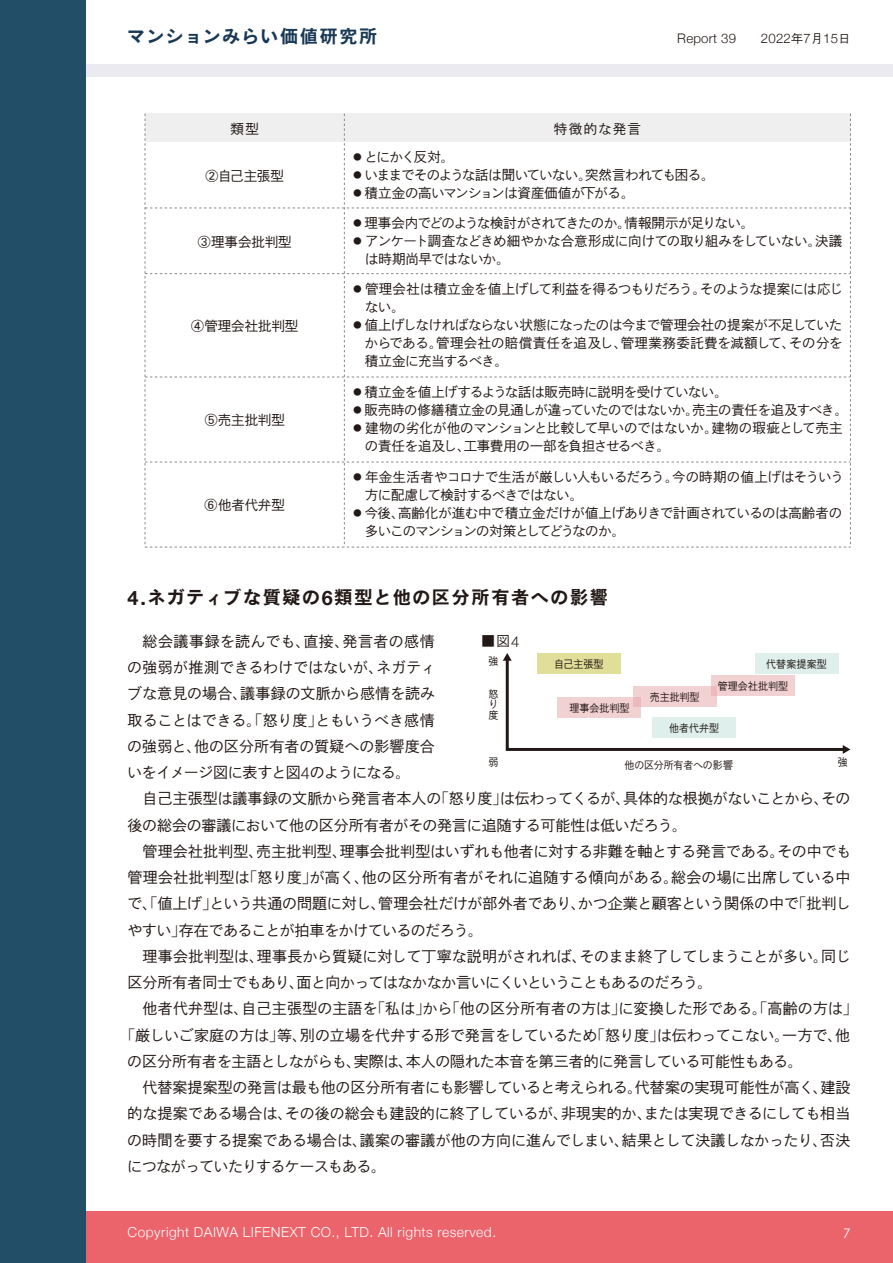
<style>
.page{position:relative;width:893px;height:1263px;background:#fff}
.page>*{position:absolute;margin:0;border:0;box-sizing:border-box;transform-origin:0 0}
.t1{font:18px "Iwa O Go Std Eb";letter-spacing:.09em;color:#221815}
.t2{font:18px "Iwa O Go Std Eb";letter-spacing:.07em;color:#183956}
.t3{font:500 15px/26.2px "Iwa O Go Std";letter-spacing:-.015em;color:#221815;text-align:justify}
.t4{font:500 15px "Iwa O Go Std";letter-spacing:-.04em;color:#221815}
.t5{font:300 13.8px "Helvetica Neue";letter-spacing:.035em;color:#fff}
.t6{font:500 13.5px/18px "Iwa O Go Std";letter-spacing:-.025em;color:#221815}
.t7{font:500 13.5px/18px "Iwa O Go Std";letter-spacing:-.045em;color:#221815}
.t8{font:500 13.5px "Iwa O Go Std";letter-spacing:-.05em;color:#221815}
.t9{font:500 13.5px "Iwa O Go Std";letter-spacing:-.06em;color:#221815}
.t10{font:500 13.5px "Iwa O Go Std";letter-spacing:-.005em;color:#221815}
.t11{font:500 13.5px "Iwa O Go Std";color:#221815}
.t12{font:300 13.2px "Helvetica Neue";letter-spacing:.02em;color:#221815}
.t13{font:13.2px "Century Gothic";color:#fff}
.t14{font:500 10.5px/10.5px "Iwa O Go Std";letter-spacing:.005em;color:#221815;text-align:justify;scale:.95 1}
.t15{font:500 10.5px "Iwa O Go Std";letter-spacing:-.015em;color:#221815;scale:.95 1}
.s1{font-family:"Iwa O Go Std";font-weight:500;font-size:12px}
.s2{font-family:"Helvetica Neue";font-weight:700;font-size:19.8px}
.s3{font-family:"Helvetica Neue";font-weight:300;font-size:16.5px}
.s4{font-family:"Helvetica Neue";font-weight:300;font-size:14.85px}
</style>
<div class="page">
<div style="left:0;top:1212px;width:893px;height:51px;background:#eb636b"></div>
<div style="left:0;top:64px;width:893px;height:13px;background:#ebeaf1"></div>
<div style="left:0;top:0;width:85px;height:1263px;background:#224e67"></div>
<hr style="left:892px;top:0;width:1px;height:1263px;background:#224e67">
<svg style="left:145px;top:114px;width:706px;height:434px"></svg>
<svg style="left:503px;top:653px;width:347px;height:101px"></svg>
<div style="left:537px;top:653px;width:84px;height:20px;background:#e0de99"></div>
<div style="left:754px;top:653px;width:84px;height:20px;background:#deefec"></div>
<div style="left:652px;top:717px;width:84px;height:20px;background:#deefec"></div>
<div style="left:633px;top:686px;width:84px;height:21px;background:#f2d1d3"></div>
<div style="left:711px;top:675px;width:84px;height:20px;background:#f2d1d3"></div>
<div style="left:557px;top:697px;width:84px;height:21px;background:#f2d1d3"></div>
<p class="t2" style="left:127px;top:24px;width:252px">マンションみらい価値研究所</p>
<p class="t12" style="left:677px;top:30px;width:175px">Report 39<span class="s1">　　</span>2022<span class="s1">年</span>7<span class="s1">月</span>15<span class="s1">日</span></p>
<p class="t6" style="left:230px;top:119px;width:30px">類型</p>
<p class="t6" style="left:554px;top:119px;width:89px">特徴的な発言</p>
<p class="t6" style="left:354px;top:148px;width:102px"><sup>●</sup> とにかく反対。</p>
<p class="t9" style="left:354px;top:166px;width:363px"><sup>●</sup> いままでそのような話は聞いていない。突然言われても困る。</p>
<p class="t6" style="left:354px;top:184px;width:282px"><sup>●</sup> 積立金の高いマンションは資産価値が下がる。</p>
<p class="t6" style="left:205px;top:167px;width:80px">②自己主張型</p>
<p class="t11" style="left:198px;top:233px;width:96px">③理事会批判型</p>
<p class="t10" style="left:191px;top:317px;width:109px">④管理会社批判型</p>
<p class="t6" style="left:204px;top:410px;width:82px">⑤売主批判型</p>
<p class="t6" style="left:204px;top:495px;width:82px">⑥他者代弁型</p>
<p class="t8" style="left:354px;top:214px;width:402px"><sup>●</sup> 理事会内でどのような検討がされてきたのか。情報開示が足りない。</p>
<p class="t6" style="left:365px;top:232px;width:479px;text-indent:-11px"><sup>●</sup> アンケート調査などきめ細やかな合意形成に向けての取り組みをしていない。決議は時期尚早ではないか。</p>
<p class="t6" style="left:365px;top:279px;width:480px;text-indent:-11px"><sup>●</sup> 管理会社は積立金を値上げして利益を得るつもりだろう。そのような提案には応じない。</p>
<p class="t6" style="left:365px;top:315px;width:479px;text-align:justify;text-indent:-11px"><sup>●</sup> 値上げしなければならない状態になったのは今まで管理会社の提案が不足していたからである。管理会社の賠償責任を追及し、管理業務委託費を減額して、その分を積立金に充当するべき。</p>
<p class="t6" style="left:354px;top:383px;width:376px"><sup>●</sup> 積立金を値上げするような話は販売時に説明を受けていない。</p>
<p class="t6" style="left:354px;top:401px;width:496px"><sup>●</sup> 販売時の修繕積立金の見通しが違っていたのではないか。売主の責任を追及すべき。</p>
<p class="t6" style="left:365px;top:419px;width:479px;text-indent:-11px"><sup>●</sup> 建物の劣化が他のマンションと比較して早いのではないか。建物の瑕疵として売主の責任を追及し、工事費用の一部を負担させるべき。</p>
<p class="t6" style="left:365px;top:468px;width:480px;text-indent:-11px"><sup>●</sup> 年金生活者やコロナで生活が厳しい人もいるだろう。今の時期の値上げはそういう方に配慮して検討するべきではない。</p>
<p class="t7" style="left:365px;top:504px;width:479px;text-indent:-11px"><sup>●</sup> 今後、高齢化が進む中で積立金だけが値上げありきで計画されているのは高齢者の多いこのマンションの対策としてどうなのか。</p>
<p class="t1" style="left:128px;top:585px;width:482px"><span class="s2">4.</span>ネガティブな質疑の<span class="s2">6</span>類型と他の区分所有者への影響</p>
<p class="t3" style="left:127px;top:627px;width:310px;text-indent:15px">総会議事録を読んでも、直接、発言者の感情の強弱が推測できるわけではないが、ネガティブな意見の場合、議事録の文脈から感情を読み取ることはできる。「怒り度」ともいうべき感情の強弱と、他の区分所有者の質疑への影響度合いをイメージ図に表すと図<span class="s3">4</span>のようになる。</p>
<p class="t3" style="left:128px;top:785px;width:724px;text-indent:15px">自己主張型は議事録の文脈から発言者本人の「怒り度」は伝わってくるが、具体的な根拠がないことから、その後の総会の審議において他の区分所有者がその発言に追随する可能性は低いだろう。</p>
<p class="t3" style="left:127px;top:837px;width:725px;text-indent:15px">管理会社批判型、売主批判型、理事会批判型はいずれも他者に対する非難を軸とする発言である。その中でも管理会社批判型は「怒り度」が高く、他の区分所有者がそれに追随する傾向がある。総会の場に出席している中で、「値上げ」という共通の問題に対し、管理会社だけが部外者であり、かつ企業と顧客という関係の中で「批判しやすい」存在であることが拍車をかけているのだろう。</p>
<p class="t3" style="left:128px;top:942px;width:725px;text-indent:15px">理事会批判型は、理事長から質疑に対して丁寧な説明がされれば、そのまま終了してしまうことが多い。同じ区分所有者同士でもあり、面と向かってはなかなか言いにくいということもあるのだろう。</p>
<p class="t3" style="left:143px;top:995px;width:717px">他者代弁型は、自己主張型の主語を「私は」から「他の区分所有者の方は」に変換した形である。「高齢の方は」</p>
<p class="t3" style="left:120px;top:1021px;width:732px">「厳しいご家庭の方は」等、別の立場を代弁する形で発言をしているため「怒り度」は伝わってこない。一方で、他</p>
<p class="t3" style="left:127px;top:1047px;width:677px">の区分所有者を主語としながらも、実際は、本人の隠れた本音を第三者的に発言している可能性もある。</p>
<p class="t3" style="left:143px;top:1074px;width:709px">代替案提案型の発言は最も他の区分所有者にも影響していると考えられる。代替案の実現可能性が高く、建設</p>
<p class="t3" style="left:128px;top:1100px;width:724px">的な提案である場合は、その後の総会も建設的に終了しているが、非現実的か、または実現できるにしても相当</p>
<p class="t3" style="left:127px;top:1126px;width:725px">の時間を要する提案である場合は、議案の審議が他の方向に進んでしまい、結果として決議しなかったり、否決</p>
<p class="t4" style="left:127px;top:1156px;width:260px">につながっていたりするケースもある。</p>
<p class="t6" style="left:481px;top:632px;width:39px">■図<span class="s4">4</span></p>
<p class="t14" style="left:488px;top:655px;width:12px">強</p>
<p class="t14" style="left:554px;top:658px;width:53px">自己主張型</p>
<p class="t14" style="left:766px;top:658px;width:66px">代替案提案型</p>
<p class="t14" style="left:718px;top:680px;width:75px">管理会社批判型</p>
<p class="t14" style="left:488px;top:688px;width:12px">怒り度</p>
<p class="t14" style="left:650px;top:691px;width:54px">売主批判型</p>
<p class="t14" style="left:569px;top:703px;width:65px">理事会批判型</p>
<p class="t14" style="left:669px;top:722px;width:54px">他者代弁型</p>
<p class="t14" style="left:838px;top:756px;width:12px">強</p>
<p class="t14" style="left:488px;top:756px;width:12px">弱</p>
<p class="t15" style="left:625px;top:758px;width:116px">他の区分所有者への影響</p>
<p class="t5" style="left:128px;top:1224px;width:370px">Copyright DAIWA LIFENEXT CO., LTD. All rights reserved.</p>
<p class="t13" style="left:843px;top:1225px;width:9px">7</p>
</div>
